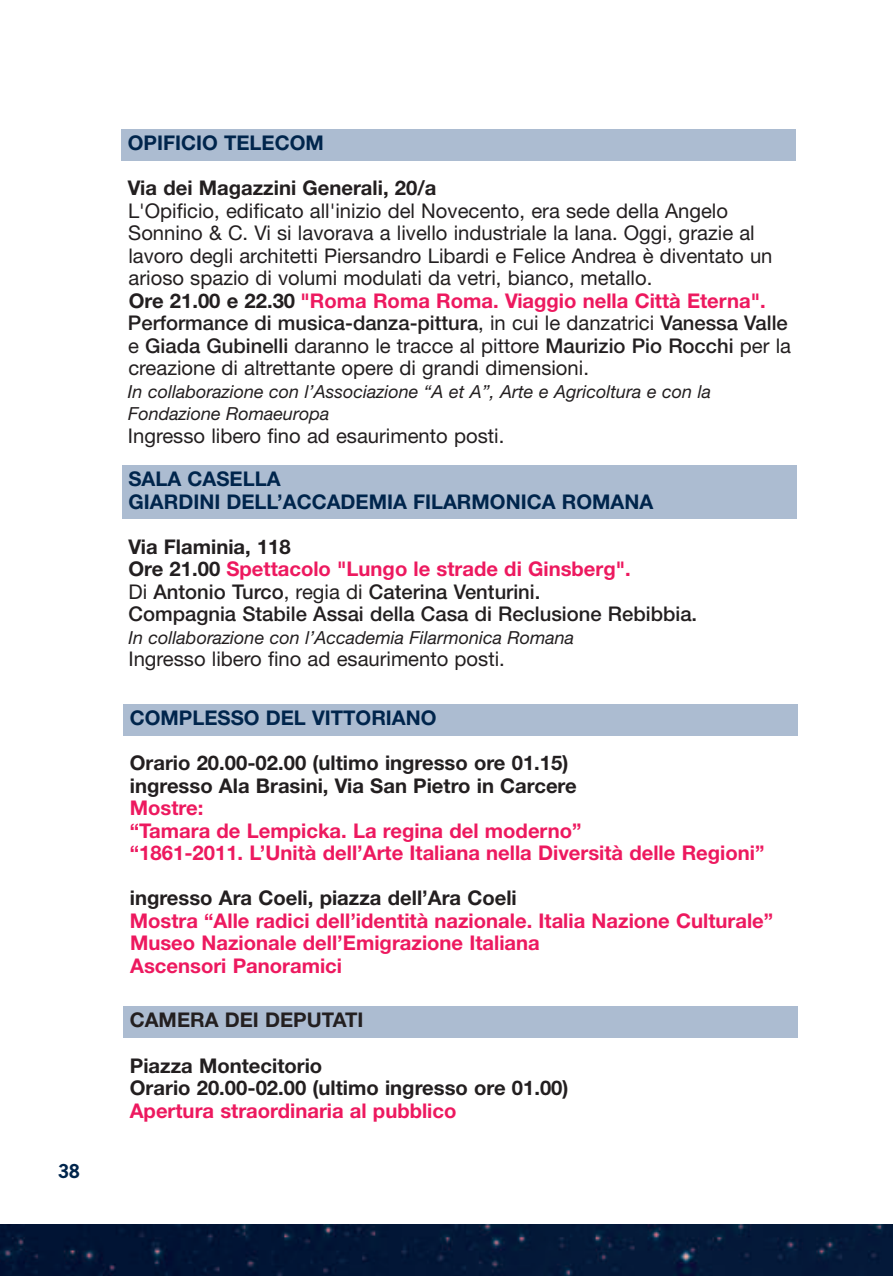
<style>
.page{position:relative;width:893px;height:1276px;background:#fff}
.page>*{position:absolute;margin:0;border:0;box-sizing:border-box;transform-origin:0 0}
.t1{font:20.25px/22.5px "Helvetica Neue";color:#231f20}
.t2{font:700 20.25px/22.5px "Helvetica Neue";color:#ed195f}
.t3{font:700 20.25px/22.5px "Helvetica Neue";color:#231f20}
.t4{font:500 20.25px/22.5px "Helvetica Neue";color:#231f20}
.t5{font:700 20.25px/22.5px "Helvetica Neue";color:#00254c}
.t6{font:italic 18px/22.5px "Helvetica Neue";color:#231f20}
.t7{font:700 18px "News Gothic";color:#00254c}
.s1{font-weight:700}
.s2{font-weight:700;color:#ed195f}
.s3{font-weight:500}
.s4{font-weight:400}
</style>
<div class="page">
<div style="left:0;top:1225px;width:893px;height:51px;background:#031737"></div>
<div style="left:122px;top:129px;width:674px;height:32px;background:#acbcd1"></div>
<div style="left:122px;top:465px;width:674px;height:54px;background:#acbcd1"></div>
<div style="left:123px;top:704px;width:675px;height:32px;background:#acbcd1"></div>
<div style="left:123px;top:1006px;width:675px;height:32px;background:#acbcd1"></div>
<p class="t7" style="left:58px;top:1161px;width:24px">38</p>
<p class="t5" style="left:128px;top:134px;width:197px">OPIFICIO TELECOM</p>
<p class="t3" style="left:128px;top:179px;width:310px">Via dei Magazzini Generali, 20/a</p>
<p class="t1" style="left:128px;top:201px;width:665px">L'Opificio, edificato all'inizio del Novecento, era sede della Angelo Sonnino &amp; C. Vi si lavorava a livello industriale la lana. Oggi, grazie al lavoro degli architetti Piersandro Libardi e Felice Andrea è diventato un arioso spazio di volumi modulati da vetri, bianco, metallo.<br><span class="s1">Ore 21.00 e 22.30</span> <span class="s2">"Roma Roma Roma. Viaggio nella Città Eterna".<br></span><span class="s3">Performance di musica-danza-pittura</span>, in cui le danzatrici <span class="s3">Vanessa Valle </span>e <span class="s3">Giada Gubinelli</span> daranno le tracce al pittore <span class="s3">Maurizio Pio Rocchi</span> per la creazione di altrettante opere di grandi dimensioni.</p>
<p class="t6" style="left:128px;top:382px;width:585px">In collaborazione con l’Associazione “A et A”, Arte e Agricoltura e con la<br>Fondazione Romaeuropa</p>
<p class="t1" style="left:128px;top:426px;width:378px">Ingresso libero fino ad esaurimento posti.</p>
<p class="t5" style="left:128px;top:469px;width:526px">SALA CASELLA<br>GIARDINI DELL’ACCADEMIA FILARMONICA ROMANA</p>
<p class="t4" style="left:128px;top:537px;width:570px"><span class="s1">Via Flaminia, 118<br>Ore 21.00</span> <span class="s2">Spettacolo "Lungo le strade di Ginsberg".<br></span><span class="s4">Di</span> Antonio Turco<span class="s4">, regia di</span> Caterina Venturini.<br>Compagnia Stabile Assai della Casa di Reclusione Rebibbia.</p>
<p class="t6" style="left:128px;top:628px;width:447px">In collaborazione con l’Accademia Filarmonica Romana</p>
<p class="t1" style="left:128px;top:650px;width:378px">Ingresso libero fino ad esaurimento posti.</p>
<p class="t5" style="left:130px;top:708px;width:308px">COMPLESSO DEL VITTORIANO</p>
<p class="t3" style="left:130px;top:753px;width:448px">Orario 20.00-02.00 (ultimo ingresso ore 01.15) ingresso Ala Brasini, Via San Pietro in Carcere</p>
<p class="t2" style="left:130px;top:798px;width:636px">Mostre:<br>“Tamara de Lempicka. La regina del moderno”<br>“1861-2011. L’Unità dell’Arte Italiana nella Diversità delle Regioni”</p>
<p class="t3" style="left:130px;top:888px;width:389px">ingresso Ara Coeli, piazza dell’Ara Coeli</p>
<p class="t2" style="left:130px;top:911px;width:645px">Mostra “Alle radici dell’identità nazionale. Italia Nazione Culturale”<br>Museo Nazionale dell’Emigrazione Italiana<br>Ascensori Panoramici</p>
<p class="t3" style="left:130px;top:1011px;width:235px">CAMERA DEI DEPUTATI</p>
<p class="t3" style="left:130px;top:1056px;width:440px">Piazza Montecitorio<br>Orario 20.00-02.00 (ultimo ingresso ore 01.00)</p>
<p class="t2" style="left:130px;top:1101px;width:328px">Apertura straordinaria al pubblico</p>
</div>
